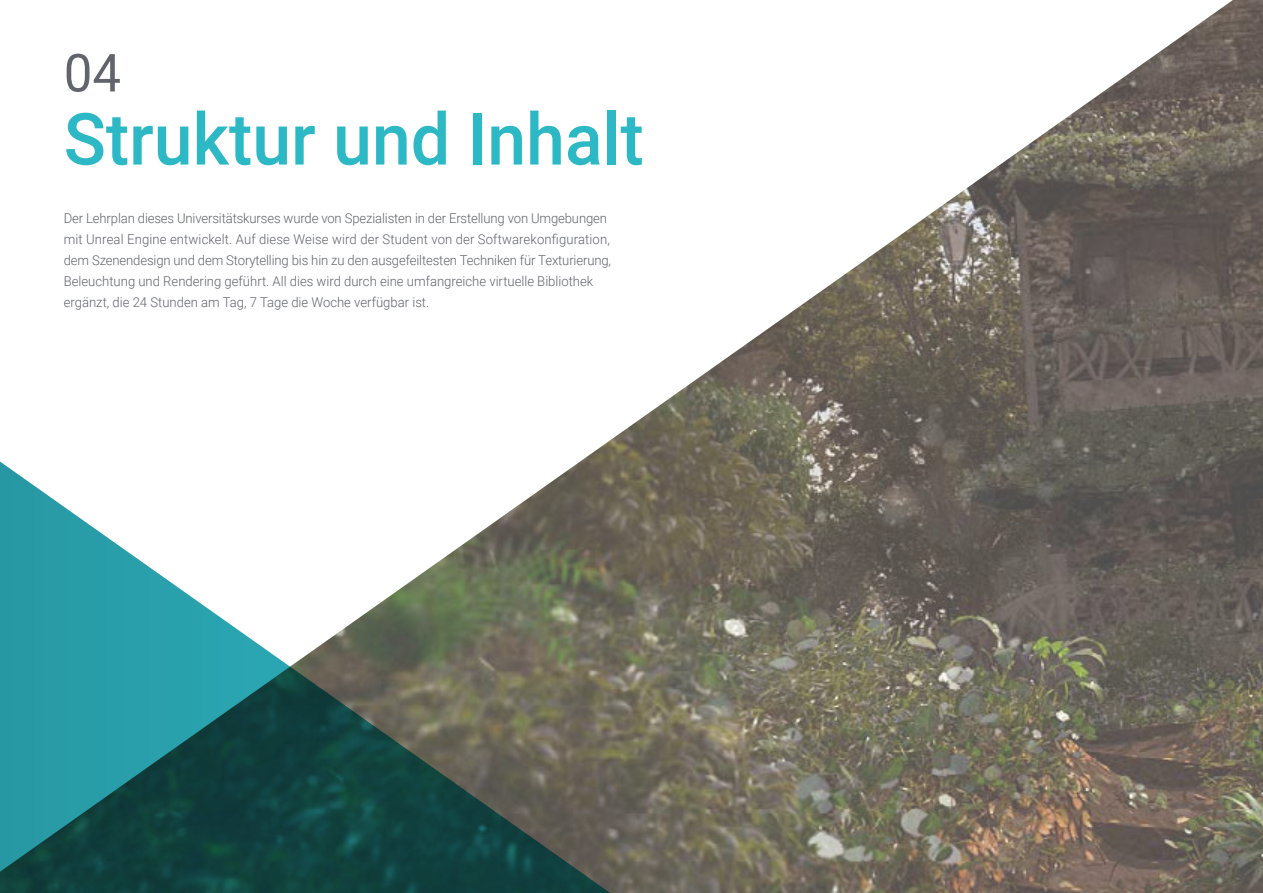
<style>
.page{position:relative;width:1263px;height:893px;background:#fff}
.page>*{position:absolute;margin:0;border:0;box-sizing:border-box;transform-origin:0 0}
.t1{font:500 72px "Roboto";color:#2db8c5}
.t2{font:52.5px "Roboto";color:#61646a}
.t3{font:300 13.5px/21px "Roboto";color:#61646a}
</style>
<div class="page">
<img style="left:602px;top:0;width:661px;height:893px">
<svg style="left:0;top:446px;width:640px;height:447px"></svg>
<h2 class="t2" style="left:64px;top:36px;width:59px">04</h2>
<h1 class="t1" style="left:64px;top:89px;width:581px">Struktur und Inhalt</h1>
<p class="t3" style="left:64px;top:207px;width:549px">Der Lehrplan dieses Universitätskurses wurde von Spezialisten in der Erstellung von Umgebungen mit Unreal Engine entwickelt. Auf diese Weise wird der Student von der Softwarekonfiguration, dem Szenendesign und dem Storytelling bis hin zu den ausgefeiltesten Techniken für Texturierung, Beleuchtung und Rendering geführt. All dies wird durch eine umfangreiche virtuelle Bibliothek ergänzt, die 24 Stunden am Tag, 7 Tage die Woche verfügbar ist.</p>
</div>
